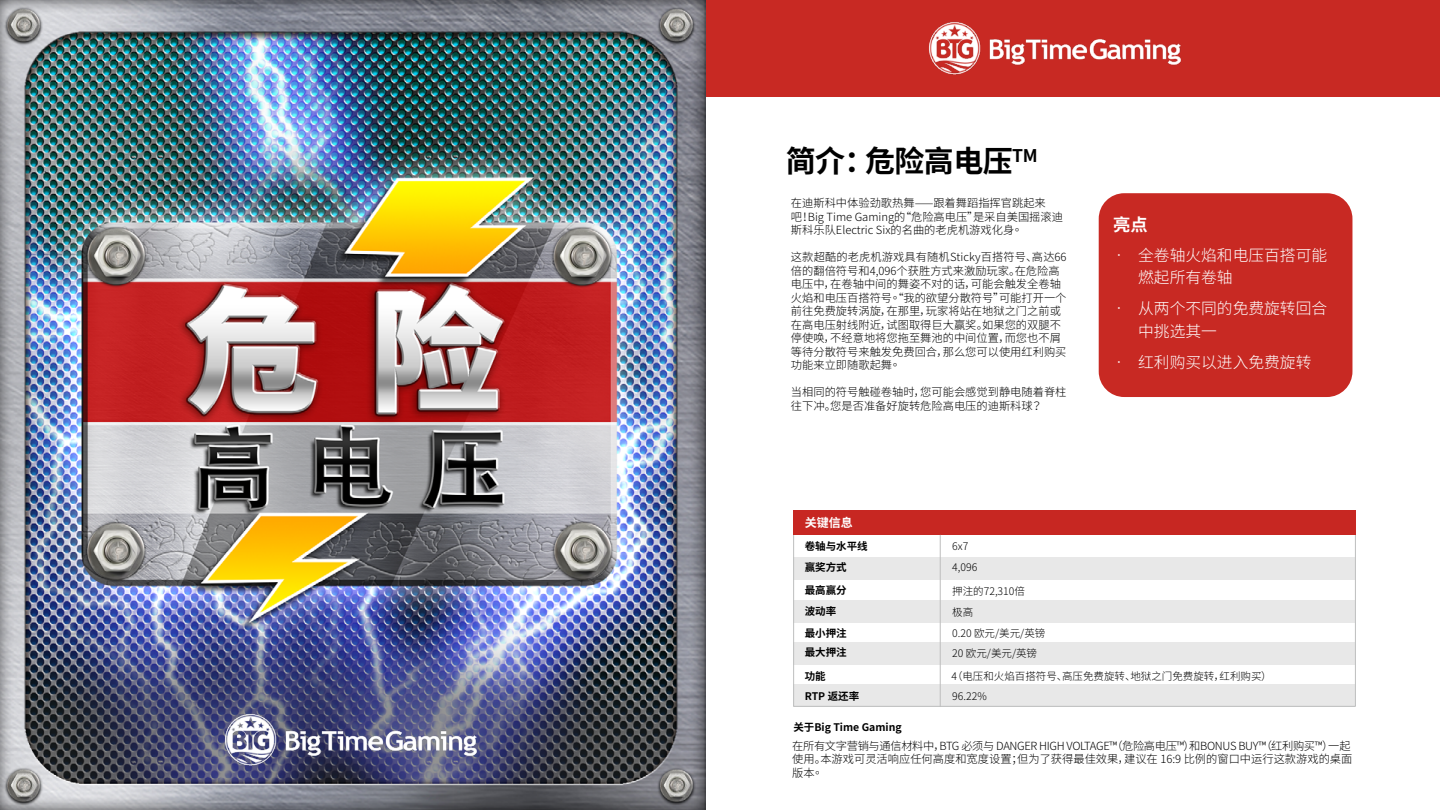
<style>
.page{position:relative;width:1440px;height:810px;background:#fff}
.page>*{position:absolute;margin:0;border:0;box-sizing:border-box;transform-origin:0 0}
.t1{font:700 30px "Noto Sans CJ Ktc";letter-spacing:-.02em;color:#000}
.t2{font:700 17.25px "Noto Sans CJ Ktc";color:#fff}
.t3{font:300 15.75px/22.5px "Noto Sans CJ Ktc";color:#fff}
.t4{font:700 12px "Noto Sans CJ Ktc";color:#fff}
.t5{font:300 11.25px/13.5px "Noto Sans CJ Ktc";color:#000}
.t6{font:300 10.5px "Noto Sans CJ Ktc";color:#000}
.t7{font:700 10.5px "Noto Sans CJ Ktc";color:#000}
</style>
<div class="page">
<img style="left:0;top:0;width:706px;height:810px">
<div style="left:706px;top:0;width:734px;height:96px;background:#c82923"></div>
<div style="left:793px;top:557px;width:562px;height:22px;background:#e8e8e8"></div>
<div style="left:793px;top:642px;width:562px;height:23px;background:#e8e8e8"></div>
<div style="left:793px;top:601px;width:562px;height:22px;background:#e8e8e8"></div>
<div style="left:793px;top:685px;width:562px;height:22px;background:#e8e8e8"></div>
<img style="left:929px;top:21px;width:252px;height:54px">
<div style="left:793px;top:534px;width:563px;height:173px;border:1px solid #bdbebe"></div>
<div style="left:793px;top:510px;width:563px;height:25px;background:#c72722"></div>
<hr style="left:940px;top:535px;width:1px;height:172px;background:#bdbebe">
<div style="left:1099px;top:193px;width:253px;height:204px;background:#c82923;border-radius:26px"></div>
<img style="left:219px;top:706px;width:267px;height:67px">
<h1 class="t1" style="left:786px;top:144px;width:253px">简介：危险高电压<sup>TM</sup></h1>
<p class="t5" style="left:791px;top:197px;width:274px">在迪斯科中体验劲歌热舞——跟着舞蹈指挥官跳起来<br>吧！Big Time Gaming的“危险高电压”是采自美国摇滚迪斯科乐队Electric Six的名曲的老虎机游戏化身。</p>
<p class="t5" style="left:791px;top:251px;width:277px">这款超酷的老虎机游戏具有随机Sticky百搭符号、高达66倍的翻倍符号和4,096个获胜方式来激励玩家。在危险高电压中，在卷轴中间的舞姿不对的话，可能会触发全卷轴火焰和电压百搭符号。“我的欲望分散符号”可能打开一个前往免费旋转涡旋，在那里，玩家将站在地狱之门之前或在高电压射线附近，试图取得巨大赢奖。如果您的双腿不停使唤，不经意地将您拖至舞池的中间位置，而您也不屑等待分散符号来触发免费回合，那么您可以使用红利购买功能来立即随歌起舞。</p>
<p class="t5" style="left:791px;top:386px;width:277px">当相同的符号触碰卷轴时，您可能会感觉到静电随着脊柱往下冲。您是否准备好旋转危险高电压的迪斯科球？</p>
<p class="t4" style="left:805px;top:516px;width:49px">关键信息</p>
<p class="t7" style="left:805px;top:540px;width:64px">卷轴与水平线</p>
<p class="t6" style="left:952px;top:540px;width:18px">6x7</p>
<p class="t7" style="left:805px;top:561px;width:43px">赢奖方式</p>
<p class="t6" style="left:952px;top:562px;width:27px">4,096</p>
<p class="t7" style="left:805px;top:584px;width:43px">最高赢分</p>
<p class="t6" style="left:952px;top:585px;width:74px">押注的72,310倍</p>
<p class="t7" style="left:805px;top:606px;width:33px">波动率</p>
<p class="t6" style="left:952px;top:606px;width:22px">极高</p>
<h2 class="t2" style="left:1113px;top:215px;width:36px">亮点</h2>
<h3 class="t3" style="left:1138px;top:244px;width:190px;text-indent:-27px">• 全卷轴火焰和电压百搭可能燃起所有卷轴</h3>
<h3 class="t3" style="left:1138px;top:298px;width:190px;text-indent:-27px">• 从两个不同的免费旋转回合中挑选其一</h3>
<h3 class="t3" style="left:1111px;top:351px;width:202px">• 红利购买以进入免费旋转</h3>
<p class="t7" style="left:805px;top:627px;width:43px">最小押注</p>
<p class="t6" style="left:952px;top:628px;width:95px">0.20 欧元/美元/英镑</p>
<p class="t7" style="left:805px;top:646px;width:43px">最大押注</p>
<p class="t6" style="left:952px;top:647px;width:86px">20 欧元/美元/英镑</p>
<p class="t7" style="left:805px;top:670px;width:22px">功能</p>
<p class="t6" style="left:952px;top:670px;width:322px">4（电压和火焰百搭符号、高压免费旋转、地狱之门免费旋转，红利购买）</p>
<p class="t7" style="left:805px;top:690px;width:56px">RTP 返还率</p>
<p class="t7" style="left:793px;top:722px;width:110px">关于Big Time Gaming</p>
<p class="t6" style="left:952px;top:691px;width:36px">96.22%</p>
<p class="t5" style="left:792px;top:739px;width:562px">在所有文字营销与通信材料中，BTG 必须与 DANGER HIGH VOLTAGE™（危险高电压™）和BONUS BUY™（红利购买™）一起使用。本游戏可灵活响应任何高度和宽度设置；但为了获得最佳效果，建议在 16:9 比例的窗口中运行这款游戏的桌面版本。</p>
</div>
